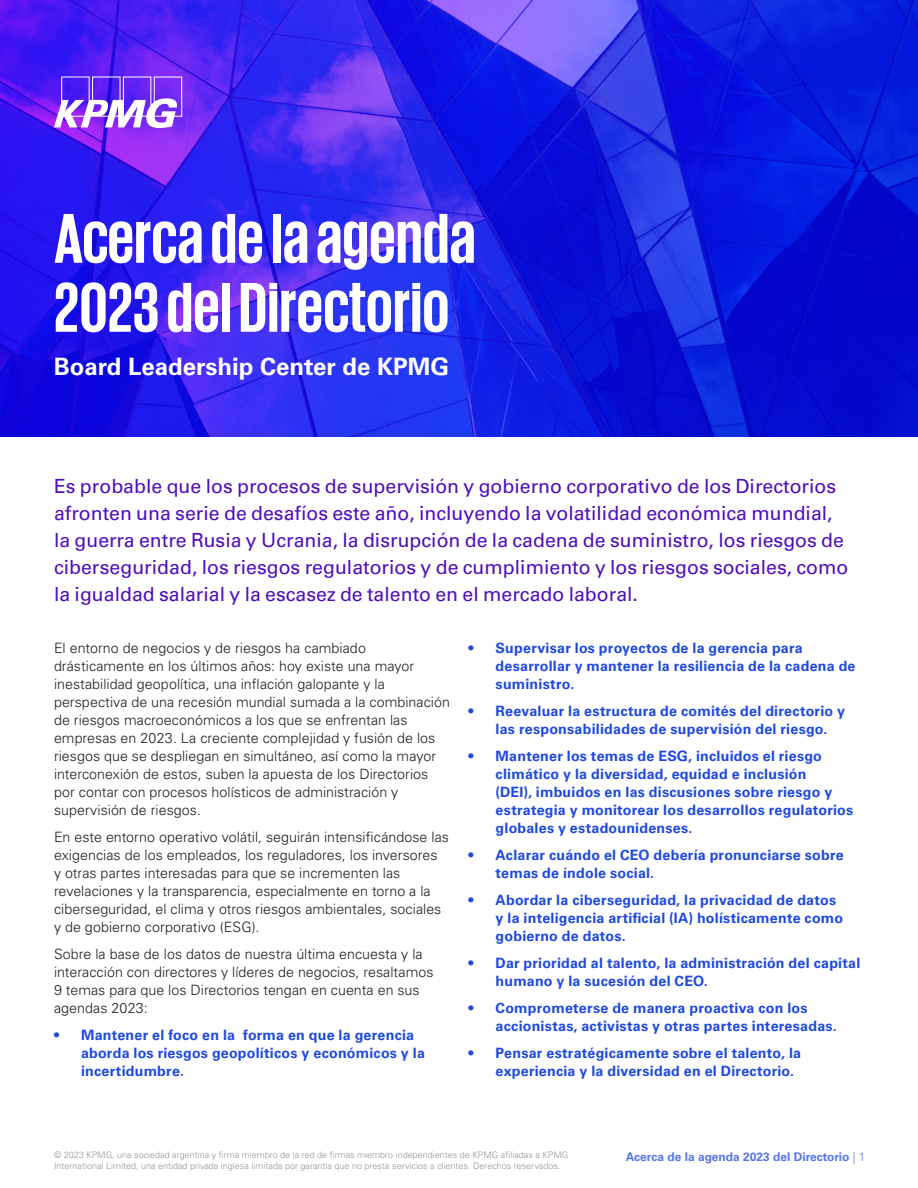
<style>
.page{position:relative;width:918px;height:1188px;background:#fff}
.page>*{position:absolute;margin:0;border:0;box-sizing:border-box;transform-origin:0 0}
.t1{font:700 72px/69px "KPMG";color:#fff}
.t2{font:700 24px "Univers LT Std";color:#fff}
.t3{font:19.5px/27px "Univers LT Std";color:#510dbc}
.t4{font:300 14.25px/18px "Univers LT Std";color:#231f20}
.t5{font:700 14.25px/18px "Univers LT Std";letter-spacing:.015em;color:#1e49e2}
.t6{font:700 12px "Univers LT Std";color:#5677e9}
.t7{font:300 9px "Univers LT Std";color:#939598}
.s1{font-weight:300}
</style>
<div class="page">
<img style="left:0;top:0;width:918px;height:436px">
<svg style="left:54px;top:77px;width:128px;height:51px"></svg>
<h1 class="t1" style="left:54px;top:202px;width:423px">Acerca de la agenda<br>2023 del Directorio</h1>
<h2 class="t2" style="left:54px;top:353px;width:397px">Board Leadership Center de KPMG</h2>
<p class="t3" style="left:54px;top:472px;width:796px">Es probable que los procesos de supervisión y gobierno corporativo de los Directorios afronten una serie de desafíos este año, incluyendo la volatilidad económica mundial, la guerra entre Rusia y Ucrania, la disrupción de la cadena de suministro, los riesgos de ciberseguridad, los riesgos regulatorios y de cumplimiento y los riesgos sociales, como la igualdad salarial y la escasez de talento en el mercado laboral.</p>
<p class="t4" style="left:54px;top:639px;width:398px">El entorno de negocios y de riesgos ha cambiado drásticamente en los últimos años: hoy existe una mayor inestabilidad geopolítica, una inflación galopante y la perspectiva de una recesión mundial sumada a la combinación de riesgos macroeconómicos a los que se enfrentan las empresas en 2023. La creciente complejidad y fusión de los riesgos que se despliegan en simultáneo, así como la mayor interconexión de estos, suben la apuesta de los Directorios por contar con procesos holísticos de administración y supervisión de riesgos.</p>
<p class="t4" style="left:54px;top:828px;width:396px">En este entorno operativo volátil, seguirán intensificándose las exigencias de los empleados, los reguladores, los inversores<br>y otras partes interesadas para que se incrementen las revelaciones y la transparencia, especialmente en torno a la ciberseguridad, el clima y otros riesgos ambientales, sociales y de gobierno corporativo (ESG).</p>
<p class="t4" style="left:54px;top:945px;width:381px">Sobre la base de los datos de nuestra última encuesta y la interacción con directores y líderes de negocios, resaltamos 9 temas para que los Directorios tengan en cuenta en sus agendas 2023:</p>
<p class="t5" style="left:81px;top:1026px;width:345px;text-indent:-27px">• Mantener el foco en la forma en que la gerencia aborda los riesgos geopolíticos y económicos y la incertidumbre.</p>
<p class="t5" style="left:496px;top:639px;width:361px;text-indent:-27px">• Supervisar los proyectos de la gerencia para desarrollar y mantener la resiliencia de la cadena de suministro.</p>
<p class="t5" style="left:496px;top:702px;width:351px;text-indent:-27px">• Reevaluar la estructura de comités del directorio y las responsabilidades de supervisión del riesgo.</p>
<p class="t5" style="left:496px;top:747px;width:359px;text-indent:-27px">• Mantener los temas de ESG, incluidos el riesgo climático y la diversidad, equidad e inclusión<br>(DEI), imbuidos en las discusiones sobre riesgo y estrategia y monitorear los desarrollos regulatorios globales y estadounidenses.</p>
<p class="t5" style="left:496px;top:846px;width:350px;text-indent:-27px">• Aclarar cuándo el CEO debería pronunciarse sobre temas de índole social.</p>
<p class="t5" style="left:496px;top:891px;width:349px;text-indent:-27px">• Abordar la ciberseguridad, la privacidad de datos y la inteligencia artificial (IA) holísticamente como gobierno de datos.</p>
<p class="t5" style="left:496px;top:954px;width:366px;text-indent:-27px">• Dar prioridad al talento, la administración del capital humano y la sucesión del CEO.</p>
<p class="t5" style="left:496px;top:999px;width:343px;text-indent:-27px">• Comprometerse de manera proactiva con los accionistas, activistas y otras partes interesadas.</p>
<p class="t5" style="left:496px;top:1044px;width:307px;text-indent:-27px">• Pensar estratégicamente sobre el talento, la experiencia y la diversidad en el Directorio.</p>
<p class="t7" style="left:54px;top:1149px;width:516px">© 2023 KPMG, una sociedad argentina y firma miembro de la red de firmas miembro independientes de KPMG afiliadas a KPMG</p>
<p class="t6" style="left:626px;top:1149px;width:241px">Acerca de la agenda 2023 del Directorio <span class="s1">| 1</span></p>
<p class="t7" style="left:54px;top:1160px;width:508px">International Limited, una entidad privada inglesa limitada por garantía que no presta servicios a clientes. Derechos reservados.</p>
</div>
